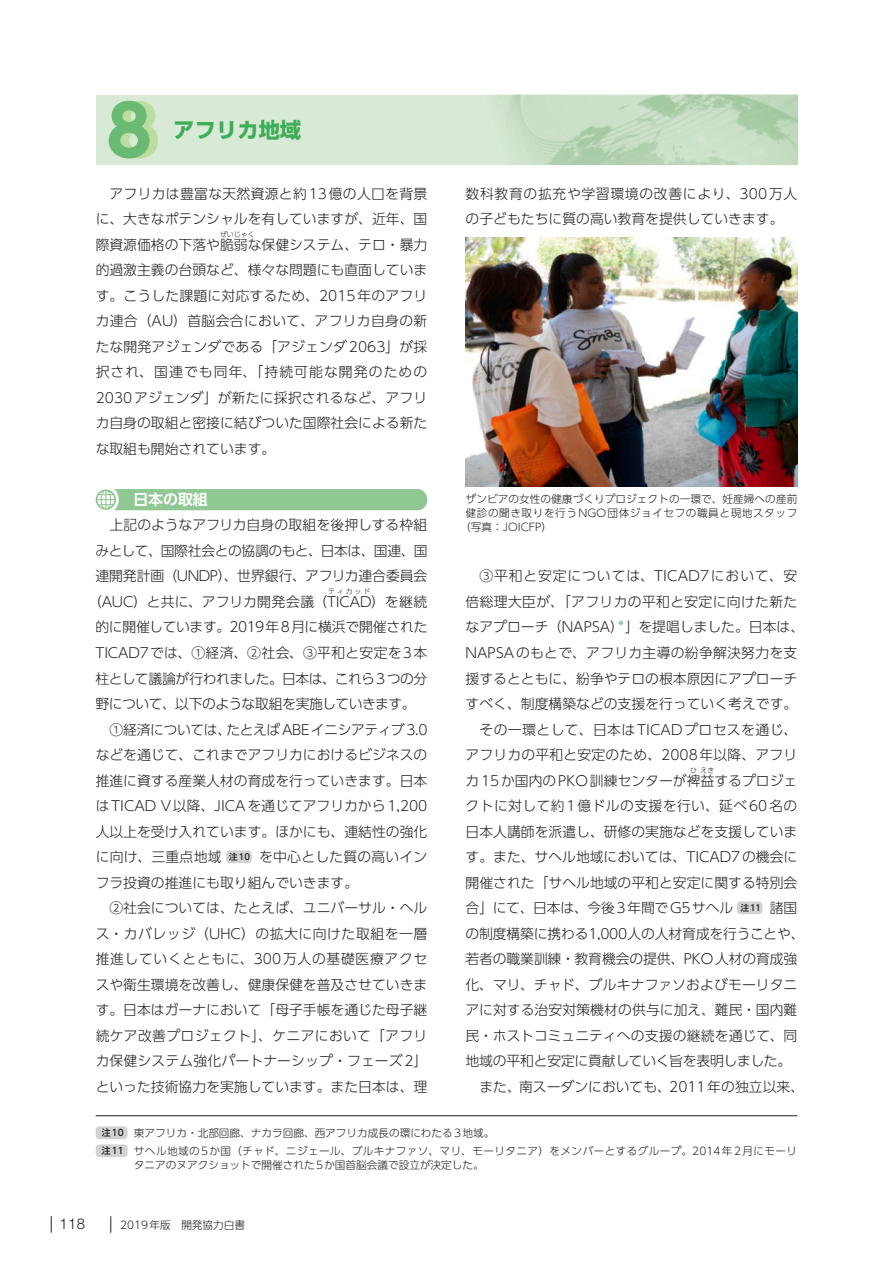
<style>
.page{position:relative;width:893px;height:1263px;background:#fff}
.page>*{position:absolute;margin:0;border:0;box-sizing:border-box;transform-origin:0 0}
.t1{font:700 69.15px "UD Shin Go Pr 6 N";color:#6bba74}
.t2{font:700 21.3px "UD Shin Go Pr 6 N";color:#3dae57}
.t3{font:700 14.85px "UD Shin Go Pr 6 N De";color:#fff}
.t4{font:300 14.85px "Helvetica Neue LT Std";color:#231f20}
.t5{font:300 13.8px/25.5px "UD Shin Go Pr 6 N";color:#231f20;text-align:justify}
.t6{font:300 13.8px/25.5px "UD Shin Go Pr 6 N";letter-spacing:.025em;color:#231f20;text-align:center}
.t7{font:300 13.8px "UD Shin Go Pr 6 N";letter-spacing:-.03em;color:#231f20}
.t8{font:300 13.8px "UD Shin Go Pr 6 N";letter-spacing:-.02em;color:#231f20}
.t9{font:300 13.8px "UD Shin Go Pr 6 N";letter-spacing:.03em;color:#231f20}
.t10{font:300 13.8px "UD Shin Go Pr 6 N";letter-spacing:-.04em;color:#231f20}
.t11{font:300 13.8px "UD Shin Go Pr 6 N";letter-spacing:.04em;color:#231f20}
.t12{font:300 13.8px "UD Shin Go Pr 6 N";letter-spacing:.05em;color:#231f20}
.t13{font:300 10.65px/18px "UD Shin Go Pr 6 N";letter-spacing:.04em;color:#231f20}
.t14{font:300 10.65px "UD Shin Go Pr 6 N";letter-spacing:.005em;color:#231f20}
.t15{font:300 10.65px "UD Shin Go Pr 6 N";letter-spacing:.055em;color:#231f20}
.t16{font:500 8.1px "UD Shin Go Pr 6 N";color:#3dae57}
.t17{font:300 6.9px "UD Shin Go Pr 6 N";color:#231f20}
.s1{font-weight:500;font-size:8.55px}
.s2{font-weight:500;font-size:9px}
</style>
<div class="page">
<div style="left:96px;top:95px;width:701px;height:69px;background:#d8e9d6"></div>
<img style="left:498px;top:95px;width:299px;height:69px">
<div style="left:117px;top:101px;width:41px;height:57px;background:#a2d06d;opacity:.5"></div>
<hr style="left:96px;top:1115px;width:701px;height:1px;background:#231f20">
<div style="left:96px;top:489px;width:331px;height:21px;background:#90c893"></div>
<img style="left:466px;top:238px;width:331px;height:249px">
<div style="left:96px;top:1126px;width:32px;height:13px;background:#d1d2d4;border-radius:4px"></div>
<div style="left:96px;top:1144px;width:32px;height:13px;background:#d1d2d4;border-radius:4px"></div>
<div style="left:226px;top:850px;width:26px;height:13px;background:#d1d2d4;border-radius:4px"></div>
<div style="left:737px;top:901px;width:25px;height:13px;background:#d1d2d4;border-radius:4px"></div>
<svg style="left:51px;top:1216px;width:1px;height:17px"></svg>
<svg style="left:111px;top:1216px;width:1px;height:17px"></svg>
<h1 class="t1" style="left:106px;top:75px;width:47px">8</h1>
<h2 class="t2" style="left:174px;top:112px;width:129px">アフリカ地域</h2>
<p class="t5" style="left:96px;top:180px;width:333px;text-indent:14px">アフリカは豊富な天然資源と約13億の人口を背景に、大きなポテンシャルを有していますが、近年、国際資源価格の下落や脆弱な保健システム、テロ・暴力</p>
<p class="t17" style="left:220px;top:229px;width:36px">ぜいじゃく</p>
<p class="t5" style="left:96px;top:257px;width:333px">的過激主義の台頭など、様々な問題にも直面しています。こうした課題に対応するため、2015年のアフリカ連合（AU）首脳会合において、アフリカ自身の新たな開発アジェンダである「アジェンダ2063」が採択され、国連でも同年、「持続可能な開発のための2030アジェンダ」が新たに採択されるなど、アフリカ自身の取組と密接に結びついた国際社会による新たな取組も開始されています。</p>
<p class="t3" style="left:133px;top:488px;width:76px">日本の取組</p>
<p class="t5" style="left:88px;top:512px;width:341px;text-align:right">上記のようなアフリカ自身の取組を後押しする枠組<br>みとして、国際社会との協調のもと、日本は、国連、国連開発計画（UNDP）、世界銀行、アフリカ連合委員会（AUC）と共に、アフリカ開発会議（TICAD）を継続</p>
<p class="t17" style="left:328px;top:586px;width:44px">ティカッド</p>
<p class="t8" style="left:95px;top:616px;width:334px">的に開催しています。2019年8月に横浜で開催された</p>
<p class="t9" style="left:96px;top:642px;width:333px">TICAD7では、①経済、②社会、③平和と安定を3本</p>
<p class="t7" style="left:96px;top:667px;width:333px">柱として議論が行われました。日本は、これら3つの分</p>
<p class="t10" style="left:96px;top:693px;width:322px">野について、以下のような取組を実施していきます。</p>
<p class="t7" style="left:109px;top:718px;width:320px">①経済については、たとえばABEイニシアティブ3.0</p>
<p class="t5" style="left:96px;top:741px;width:333px">などを通じて、これまでアフリカにおけるビジネスの</p>
<p class="t5" style="left:96px;top:767px;width:333px">推進に資する産業人材の育成を行っていきます。日本</p>
<p class="t5" style="left:96px;top:792px;width:333px">はTICAD V以降、JICAを通じてアフリカから1,200</p>
<p class="t5" style="left:96px;top:818px;width:333px">人以上を受け入れています。ほかにも、連結性の強化</p>
<p class="t5" style="left:96px;top:844px;width:333px">に向け、三重点地域 <span class="s1">注10</span> を中心とした質の高いイン</p>
<p class="t5" style="left:96px;top:869px;width:264px">フラ投資の推進にも取り組んでいきます。</p>
<p class="t5" style="left:109px;top:895px;width:319px">②社会については、たとえば、ユニバーサル・ヘル</p>
<p class="t11" style="left:96px;top:922px;width:333px">ス・カバレッジ（UHC）の拡大に向けた取組を一層</p>
<p class="t12" style="left:96px;top:948px;width:333px">推進していくとともに、300万人の基礎医療アクセ</p>
<p class="t5" style="left:96px;top:971px;width:333px">スや衛生環境を改善し、健康保健を普及させていきま</p>
<p class="t5" style="left:96px;top:997px;width:333px">す。日本はガーナにおいて「母子手帳を通じた母子継</p>
<p class="t6" style="left:96px;top:1022px;width:333px">続ケア改善プロジェクト」、ケニアにおいて「アフリ</p>
<p class="t5" style="left:96px;top:1048px;width:333px">カ保健システム強化パートナーシップ・フェーズ2」</p>
<p class="t5" style="left:96px;top:1073px;width:333px">といった技術協力を実施しています。また日本は、理</p>
<p class="t5" style="left:466px;top:180px;width:333px">数科教育の拡充や学習環境の改善により、300万人の子どもたちに質の高い教育を提供していきます。</p>
<p class="t14" style="left:466px;top:490px;width:333px">ザンビアの女性の健康づくりプロジェクトの一環で、妊産婦への産前</p>
<p class="t15" style="left:466px;top:504px;width:333px">健診の聞き取りを行うNGO団体ジョイセフの職員と現地スタッフ</p>
<p class="t14" style="left:460px;top:518px;width:93px">（写真：JOICFP）</p>
<p class="t6" style="left:466px;top:563px;width:340px">③平和と安定については、TICAD7において、安<br>倍総理大臣が、「アフリカの平和と安定に向けた新たなアプローチ（NAPSA）」を提唱しました。日本は、</p>
<p class="t16" style="left:617px;top:616px;width:10px">＊</p>
<p class="t5" style="left:466px;top:639px;width:333px;text-align:right">NAPSAのもとで、アフリカ主導の紛争解決努力を支援するとともに、紛争やテロの根本原因にアプローチすべく、制度構築などの支援を行っていく考えです。その一環として、日本はTICADプロセスを通じ、アフリカの平和と安定のため、2008年以降、アフリカ15か国内のPKO訓練センターが裨益するプロジェ</p>
<p class="t17" style="left:690px;top:764px;width:8px">ひ</p>
<p class="t17" style="left:700px;top:764px;width:15px">えき</p>
<p class="t9" style="left:466px;top:795px;width:333px">クトに対して約1億ドルの支援を行い、延べ60名の</p>
<p class="t5" style="left:466px;top:818px;width:333px">日本人講師を派遣し、研修の実施などを支援していま</p>
<p class="t5" style="left:466px;top:844px;width:333px">す。また、サヘル地域においては、TICAD7の機会に</p>
<p class="t5" style="left:466px;top:869px;width:333px">開催された「サヘル地域の平和と安定に関する特別会</p>
<p class="t5" style="left:466px;top:895px;width:333px">合」にて、日本は、今後3年間でG5サヘル <span class="s1">注11</span> 諸国</p>
<p class="t5" style="left:465px;top:920px;width:340px">の制度構築に携わる1,000人の人材育成を行うことや、</p>
<p class="t5" style="left:466px;top:946px;width:333px">若者の職業訓練・教育機会の提供、PKO人材の育成強</p>
<p class="t5" style="left:466px;top:971px;width:333px">化、マリ、チャド、ブルキナファソおよびモーリタニ</p>
<p class="t5" style="left:465px;top:997px;width:333px">アに対する治安対策機材の供与に加え、難民・国内難</p>
<p class="t5" style="left:466px;top:1022px;width:333px">民・ホストコミュニティへの支援の継続を通じて、同</p>
<p class="t8" style="left:466px;top:1050px;width:327px">地域の平和と安定に貢献していく旨を表明しました。</p>
<p class="t5" style="left:479px;top:1073px;width:326px">また、南スーダンにおいても、2011年の独立以来、</p>
<p class="t13" style="left:102px;top:1123px;width:697px"><span class="s2">注10</span> 東アフリカ・北部回廊、ナカラ回廊、西アフリカ成長の環にわたる3地域。<br><span class="s2">注11</span> サヘル地域の5か国（チャド、ニジェール、ブルキナファソ、マリ、モーリタニア）をメンバーとするグループ。2014年2月にモーリ</p>
<p class="t14" style="left:134px;top:1156px;width:351px">タニアのヌアクショットで開催された5か国首脳会議で設立が決定した。</p>
<p class="t4" style="left:59px;top:1215px;width:27px">118</p>
<p class="t14" style="left:120px;top:1216px;width:127px">2019年版　開発協力白書</p>
</div>
